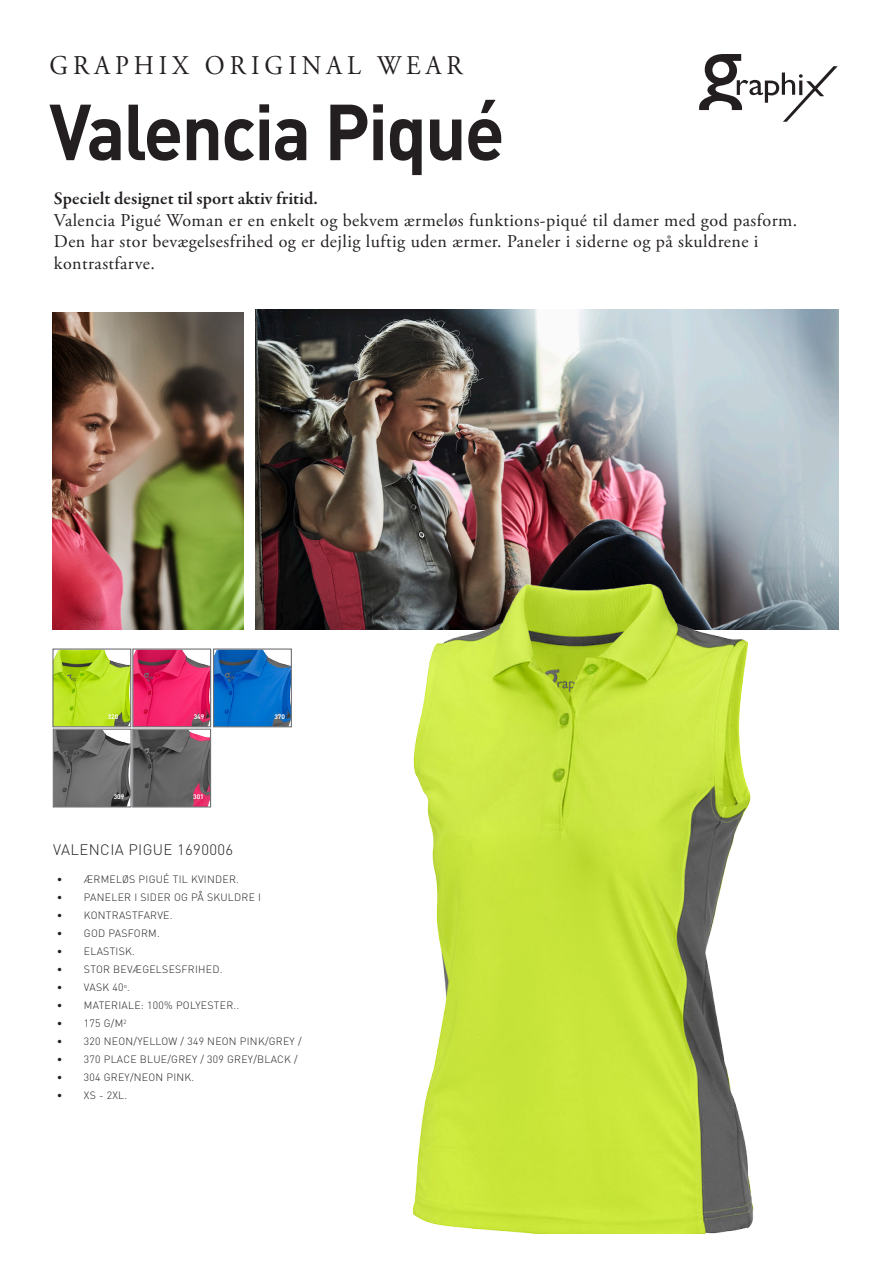
<style>
.page{position:relative;width:893px;height:1263px;background:#fff}
.page>*{position:absolute;margin:0;border:0;box-sizing:border-box;transform-origin:0 0}
.t1{font:700 78px "DIN Pro";letter-spacing:-.025em;color:#231f20;scale:.93 1}
.t2{font:27px "Adobe Garamond Pro";letter-spacing:.2em;color:#231f20;scale:.93 1}
.t3{font:18px "Adobe Garamond Pro";letter-spacing:.025em;color:#231f20}
.t4{font:600 18px "Garamond Premr Pro";letter-spacing:.005em;color:#231f20}
.t5{font:300 15px "DIN Pro";letter-spacing:.025em;color:#231f20}
.t6{font:300 10.5px "DIN Pro";letter-spacing:.025em;color:#231f20}
.t7{font:700 6.6px "DINOT";color:#fff}
</style>
<div class="page">
<img style="left:255px;top:309px;width:584px;height:320px">
<img style="left:52px;top:312px;width:191px;height:317px">
<svg style="left:699px;top:54px;width:139px;height:68px"></svg>
<img style="left:340px;top:563px;width:499px;height:670px">
<img style="left:54px;top:650px;width:75px;height:75px">
<img style="left:134px;top:650px;width:75px;height:75px">
<img style="left:215px;top:650px;width:75px;height:75px">
<img style="left:55px;top:731px;width:75px;height:74px">
<img style="left:134px;top:731px;width:75px;height:74px">
<div style="left:52px;top:648px;width:79px;height:79px;border:1px solid #6c6d70"></div>
<div style="left:132px;top:648px;width:79px;height:79px;border:1px solid #6c6d70"></div>
<div style="left:213px;top:648px;width:79px;height:79px;border:1px solid #6c6d70"></div>
<div style="left:53px;top:729px;width:79px;height:78px;border:1px solid #6c6d70"></div>
<div style="left:132px;top:729px;width:79px;height:78px;border:1px solid #6c6d70"></div>
<p class="t2" style="left:50px;top:49px;width:446px">GRAPHIX ORIGINAL WEAR</p>
<p class="t1" style="left:49px;top:79px;width:491px">Valencia Piqué</p>
<p class="t4" style="left:54px;top:188px;width:265px">Specielt designet til sport aktiv fritid.</p>
<p class="t3" style="left:54px;top:209px;width:745px">Valencia Pigué Woman er en enkelt og bekvem ærmeløs funktions-piqué til damer med god pasform.</p>
<p class="t3" style="left:54px;top:231px;width:706px">Den har stor bevægelsesfrihed og er dejlig luftig uden ærmer. Paneler i siderne og på skuldrene i</p>
<p class="t3" style="left:54px;top:252px;width:102px">kontrastfarve.</p>
<p class="t7" style="left:108px;top:712px;width:12px">320</p>
<p class="t7" style="left:194px;top:712px;width:12px">349</p>
<p class="t7" style="left:274px;top:712px;width:12px">370</p>
<p class="t7" style="left:114px;top:792px;width:12px">309</p>
<p class="t7" style="left:193px;top:792px;width:12px">301</p>
<p class="t5" style="left:53px;top:839px;width:182px">VALENCIA PIGUE 1690006</p>
<p class="t6" style="left:57px;top:872px;width:184px">• ÆRMELØS PIGUÉ TIL KVINDER.</p>
<p class="t6" style="left:57px;top:890px;width:206px">• PANELER I SIDER OG PÅ SKULDRE I</p>
<p class="t6" style="left:57px;top:908px;width:117px">• KONTRASTFARVE.</p>
<p class="t6" style="left:57px;top:926px;width:104px">• GOD PASFORM.</p>
<p class="t6" style="left:57px;top:944px;width:80px">• ELASTISK.</p>
<p class="t6" style="left:57px;top:962px;width:167px">• STOR BEVÆGELSESFRIHED.</p>
<p class="t6" style="left:57px;top:980px;width:74px">• VASK 40<sup>o</sup>.</p>
<p class="t6" style="left:57px;top:998px;width:184px">• MATERIALE: 100% POLYESTER..</p>
<p class="t6" style="left:57px;top:1016px;width:71px">• 175 G/M<sup>2</sup></p>
<p class="t6" style="left:57px;top:1034px;width:246px">• 320 NEON/YELLOW / 349 NEON PINK/GREY /</p>
<p class="t6" style="left:57px;top:1052px;width:242px">• 370 PLACE BLUE/GREY / 309 GREY/BLACK /</p>
<p class="t6" style="left:57px;top:1070px;width:139px">• 304 GREY/NEON PINK.</p>
<p class="t6" style="left:57px;top:1088px;width:72px">• XS - 2XL.</p>
</div>
